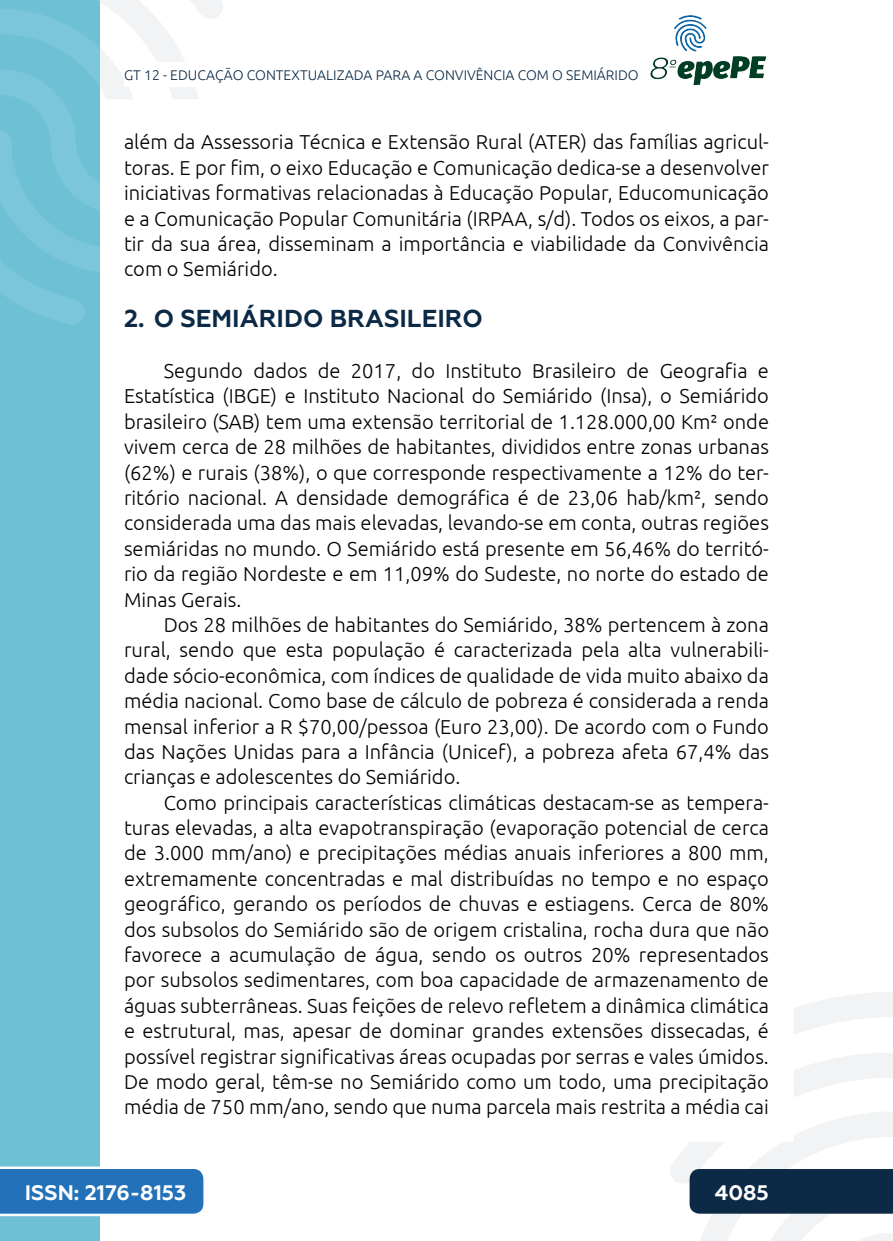
<style>
.page{position:relative;width:893px;height:1241px;background:#fff}
.page>*{position:absolute;margin:0;border:0;box-sizing:border-box;transform-origin:0 0}
._3_SUBTÍTULO{font:700 24.5px "Geometria";color:#0c2a46}
.t1{font:700 21px "Geometria";color:#fff}
._5_CORPO{font:300 20.12px/25.4px "Ubuntu";color:#000;text-align:justify}
.t2{font:300 14px "Ubuntu";color:#0c2a46}
</style>
<div class="page">
<svg style="left:670px;top:992px;width:223px;height:248px"></svg>
<svg style="left:99px;top:0;width:124px;height:324px"></svg>
<img style="left:650px;top:15px;width:117px;height:71px">
<div style="left:0;top:0;width:99px;height:1240px;background:#6ec0d5"></div>
<svg style="left:0;top:0;width:99px;height:325px"></svg>
<svg style="left:0;top:1166px;width:203px;height:49px;background:#367dbf"></svg>
<div style="left:690px;top:1168px;width:203px;height:45px;background:#0c2a46"></div>
<div style="left:124px;top:62px;width:516px;height:25px;background:#fff"></div>
<p class="t2" style="left:124px;top:66px;width:516px">GT 12 - EDUCAÇÃO CONTEXTUALIZADA PARA A CONVIVÊNCIA COM O SEMIÁRIDO</p>
<p class="_5_CORPO" style="left:124px;top:129px;width:646px">além da Assessoria Técnica e Extensão Rural (ATER) das famílias agricul&shy;toras. E por fim, o eixo Educação e Comunicação dedica-se a desenvolver iniciativas formativas relacionadas à Educação Popular, Educomunicação e a Comunicação Popular Comunitária (IRPAA, s/d). Todos os eixos, a par&shy;tir da sua área, disseminam a importância e viabilidade da Convivência com o Semiárido.</p>
<p class="_3_SUBTÍTULO" style="left:124px;top:304px;width:360px">2. O SEMIÁRIDO BRASILEIRO</p>
<p class="_5_CORPO" style="left:124px;top:357px;width:646px;text-indent:40px">Segundo dados de 2017, do Instituto Brasileiro de Geografia e Estatística (IBGE) e Instituto Nacional do Semiárido (Insa), o Semiárido brasileiro (SAB) tem uma extensão territorial de 1.128.000,00 Km² onde vivem cerca de 28 milhões de habitantes, divididos entre zonas urbanas (62%) e rurais (38%), o que corresponde respectivamente a 12% do ter&shy;ritório nacional. A densidade demográfica é de 23,06 hab/km², sendo considerada uma das mais elevadas, levando-se em conta, outras regiões semiáridas no mundo. O Semiárido está presente em 56,46% do territó&shy;rio da região Nordeste e em 11,09% do Sudeste, no norte do estado de Minas Gerais.</p>
<p class="_5_CORPO" style="left:124px;top:611px;width:646px;text-indent:40px">Dos 28 milhões de habitantes do Semiárido, 38% pertencem à zona rural, sendo que esta população é caracterizada pela alta vulnerabili&shy;dade sócio-econômica, com índices de qualidade de vida muito abaixo da média nacional. Como base de cálculo de pobreza é considerada a renda mensal inferior a R $70,00/pessoa (Euro 23,00). De acordo com o Fundo das Nações Unidas para a Infância (Unicef), a pobreza afeta 67,4% das crianças e adolescentes do Semiárido.</p>
<p class="_5_CORPO" style="left:124px;top:789px;width:646px;text-indent:40px">Como principais características climáticas destacam-se as tempera&shy;turas elevadas, a alta evapotranspiração (evaporação potencial de cerca de 3.000 mm/ano) e precipitações médias anuais inferiores a 800 mm, extremamente concentradas e mal distribuídas no tempo e no espaço geográfico, gerando os períodos de chuvas e estiagens. Cerca de 80% dos subsolos do Semiárido são de origem cristalina, rocha dura que não favorece a acumulação de água, sendo os outros 20% representados por subsolos sedimentares, com boa capacidade de armazenamento de águas subterrâneas. Suas feições de relevo refletem a dinâmica climática e estrutural, mas, apesar de dominar grandes extensões dissecadas, é possível registrar significativas áreas ocupadas por serras e vales úmidos.<br>De modo geral, têm-se no Semiárido como um todo, uma precipitação média de 750 mm/ano, sendo que numa parcela mais restrita a média cai</p>
<p class="t1" style="left:25px;top:1179px;width:163px">ISSN: 2176-8153</p>
<p class="t1" style="left:715px;top:1179px;width:55px">4085</p>
</div>
